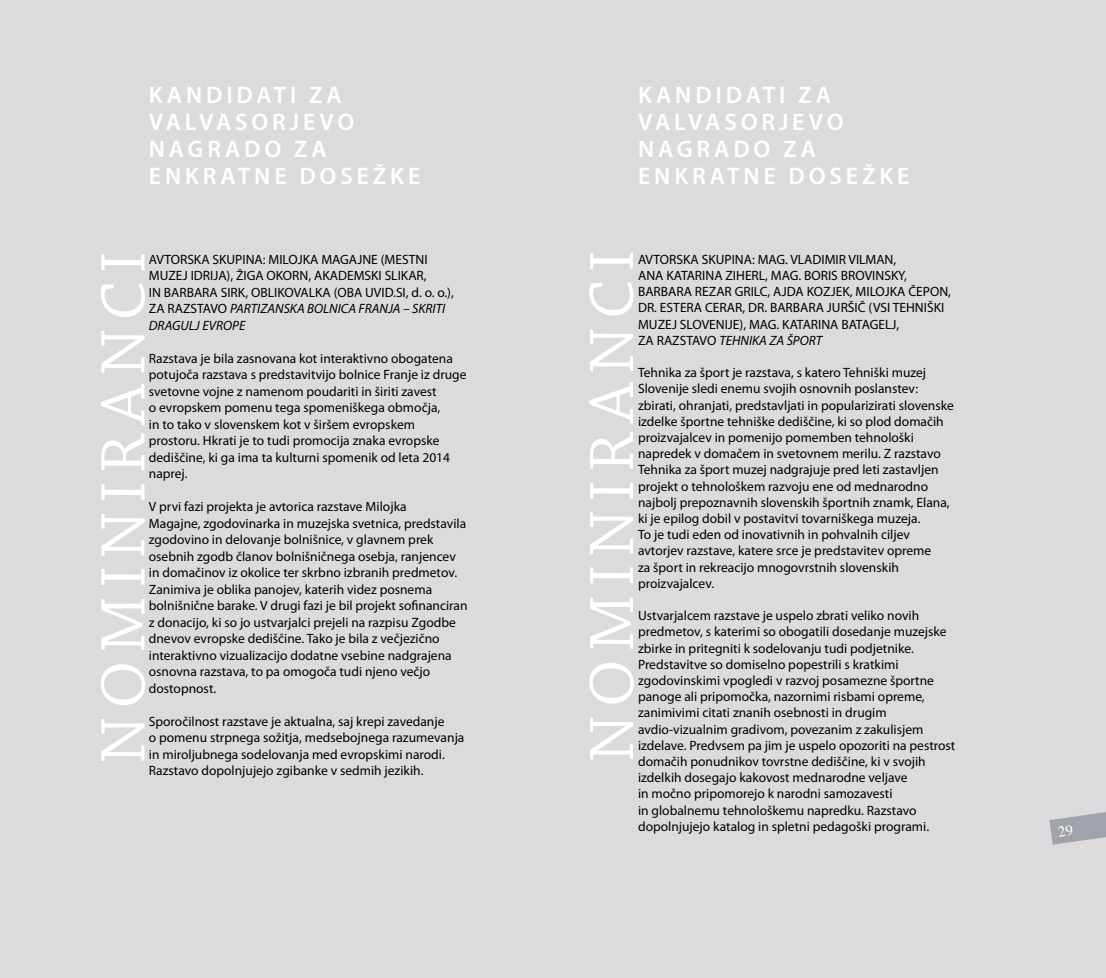
<style>
.page{position:relative;width:1106px;height:978px;background:#dcdadd}
.page>*{position:absolute;margin:0;border:0;box-sizing:border-box;transform-origin:0 0}
.t1{font:66.15px "Chaparral Pro";letter-spacing:.12em;color:#fff}
.t2{font:600 24px/27px "Myriad Pro";letter-spacing:.16em;color:#fff}
.t3{font:13.5px/16.2px "Myriad Pro";color:#000}
.s1{font-style:italic}
</style>
<div class="page">
<svg style="left:1049px;top:812px;width:57px;height:33px"></svg>
<h2 class="t2" style="left:149px;top:81px;width:273px">KANDIDATI ZA<br>VALVASORJEVO<br>NAGRADO ZA<br>ENKRATNE DOSEŽKE</h2>
<h1 class="t1" style="left:87px;top:764px;width:513px;rotate:-90deg">NOMINIRANCI</h1>
<p class="t3" style="left:149px;top:251px;width:306px">AVTORSKA SKUPINA: MILOJKA MAGAJNE (MESTNI MUZEJ IDRIJA), ŽIGA OKORN, AKADEMSKI SLIKAR,<br>IN BARBARA SIRK, OBLIKOVALKA (OBA UVID.SI, d. o. o.), ZA RAZSTAVO <span class="s1">PARTIZANSKA BOLNICA FRANJA – SKRITI DRAGULJ EVROPE</span></p>
<p class="t3" style="left:149px;top:350px;width:319px">Razstava je bila zasnovana kot interaktivno obogatena potujoča razstava s predstavitvijo bolnice Franje iz druge svetovne vojne z namenom poudariti in širiti zavest<br>o evropskem pomenu tega spomeniškega območja,<br>in to tako v slovenskem kot v širšem evropskem prostoru. Hkrati je to tudi promocija znaka evropske dediščine, ki ga ima ta kulturni spomenik od leta 2014 naprej.</p>
<p class="t3" style="left:149px;top:498px;width:320px">V prvi fazi projekta je avtorica razstave Milojka<br>Magajne, zgodovinarka in muzejska svetnica, predstavila zgodovino in delovanje bolnišnice, v glavnem prek osebnih zgodb članov bolnišničnega osebja, ranjencev in domačinov iz okolice ter skrbno izbranih predmetov.<br>Zanimiva je oblika panojev, katerih videz posnema bolnišnične barake. V drugi fazi je bil projekt sofinanciran z donacijo, ki so jo ustvarjalci prejeli na razpisu Zgodbe dnevov evropske dediščine. Tako je bila z večjezično interaktivno vizualizacijo dodatne vsebine nadgrajena osnovna razstava, to pa omogoča tudi njeno večjo dostopnost.</p>
<p class="t3" style="left:149px;top:713px;width:317px">Sporočilnost razstave je aktualna, saj krepi zavedanje<br>o pomenu strpnega sožitja, medsebojnega razumevanja in miroljubnega sodelovanja med evropskimi narodi.<br>Razstavo dopolnjujejo zgibanke v sedmih jezikih.</p>
<h2 class="t2" style="left:638px;top:81px;width:273px">KANDIDATI ZA<br>VALVASORJEVO<br>NAGRADO ZA<br>ENKRATNE DOSEŽKE</h2>
<h1 class="t1" style="left:575px;top:762px;width:513px;rotate:-90deg">NOMINIRANCI</h1>
<p class="t3" style="left:638px;top:251px;width:314px">AVTORSKA SKUPINA: MAG. VLADIMIR VILMAN,<br>ANA KATARINA ZIHERL, MAG. BORIS BROVINSKY, BARBARA REZAR GRILC, AJDA KOZJEK, MILOJKA ČEPON, DR. ESTERA CERAR, DR. BARBARA JURŠIČ (VSI TEHNIŠKI MUZEJ SLOVENIJE), MAG. KATARINA BATAGELJ,<br>ZA RAZSTAVO <span class="s1">TEHNIKA ZA ŠPORT</span></p>
<p class="t3" style="left:638px;top:364px;width:317px">Tehnika za šport je razstava, s katero Tehniški muzej Slovenije sledi enemu svojih osnovnih poslanstev: zbirati, ohranjati, predstavljati in popularizirati slovenske izdelke športne tehniške dediščine, ki so plod domačih proizvajalcev in pomenijo pomemben tehnološki napredek v domačem in svetovnem merilu. Z razstavo Tehnika za šport muzej nadgrajuje pred leti zastavljen projekt o tehnološkem razvoju ene od mednarodno najbolj prepoznavnih slovenskih športnih znamk, Elana, ki je epilog dobil v postavitvi tovarniškega muzeja.<br>To je tudi eden od inovativnih in pohvalnih ciljev avtorjev razstave, katere srce je predstavitev opreme<br>za šport in rekreacijo mnogovrstnih slovenskih proizvajalcev.</p>
<p class="t3" style="left:638px;top:607px;width:319px">Ustvarjalcem razstave je uspelo zbrati veliko novih predmetov, s katerimi so obogatili dosedanje muzejske zbirke in pritegniti k sodelovanju tudi podjetnike.<br>Predstavitve so domiselno popestrili s kratkimi zgodovinskimi vpogledi v razvoj posamezne športne panoge ali pripomočka, nazornimi risbami opreme, zanimivimi citati znanih osebnosti in drugim avdio-vizualnim gradivom, povezanim z zakulisjem izdelave. Predvsem pa jim je uspelo opozoriti na pestrost domačih ponudnikov tovrstne dediščine, ki v svojih izdelkih dosegajo kakovost mednarodne veljave<br>in močno pripomorejo k narodni samozavesti<br>in globalnemu tehnološkemu napredku. Razstavo dopolnjujejo katalog in spletni pedagoški programi.</p>
</div>
